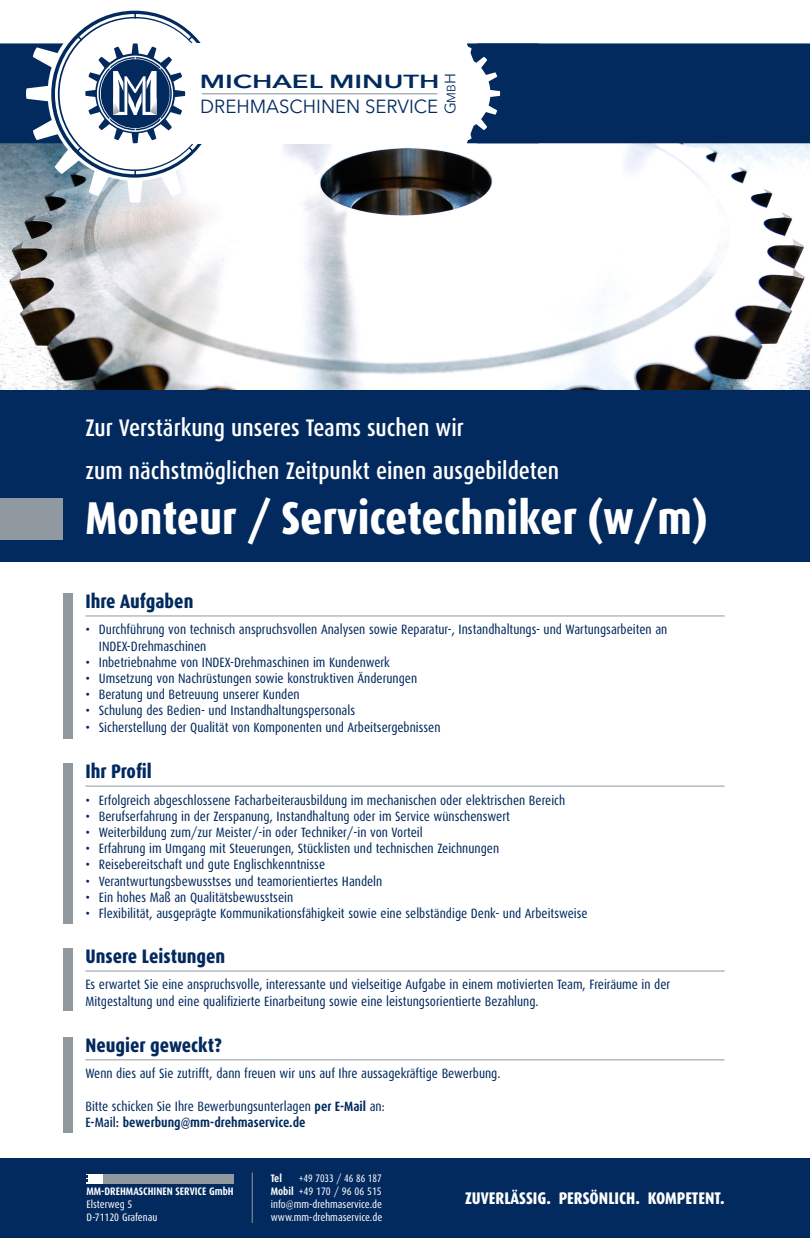
<style>
.page{position:relative;width:810px;height:1238px;background:#fff}
.page>*{position:absolute;margin:0;border:0;box-sizing:border-box;transform-origin:0 0}
.t1{font:800 46.05px "Dax Condensed";color:#fff}
.t2{font:500 24px "Dax Condensed";color:#fff}
.t3{font:800 19.5px "Dax Condensed";color:#022a5e}
.t4{font:18.98px "Avenir Next";color:#022a5e}
.t5{font:600 18.9px "Avenir Next";color:#022a5e;scale:1.46 1}
.t6{font:800 16.88px "Dax Condensed";color:#fff}
.t7{font:15.15px "Avenir Next";color:#022a5e}
.t8{font:13.5px/16.2px "Dax Condensed";color:#022a5e}
.t9{font:700 13.5px "Dax Condensed";color:#022a5e}
.t10{font:10.88px "Dax Condensed";color:#fff}
.t11{font:700 10.88px "Dax Condensed";color:#fff}
.s1{font-size:12.15px}
.s2{font-weight:700}
.s3{font-weight:500}
</style>
<div class="page">
<img style="left:0;top:143px;width:810px;height:247px">
<div style="left:0;top:390px;width:810px;height:172px;background:#022a5e"></div>
<div style="left:0;top:498px;width:63px;height:41px;background:#9099a0"></div>
<div style="left:0;top:1158px;width:810px;height:80px;background:#022a5e"></div>
<div style="left:63px;top:1036px;width:9px;height:96px;background:#9099a0"></div>
<div style="left:63px;top:763px;width:9px;height:160px;background:#9099a0"></div>
<div style="left:63px;top:948px;width:9px;height:63px;background:#9099a0"></div>
<div style="left:63px;top:593px;width:9px;height:145px;background:#9099a0"></div>
<hr style="left:252px;top:1172px;width:1px;height:50px;background:#9099a0">
<div style="left:86px;top:1174px;width:148px;height:9px;background:#9099a0"></div>
<div style="left:86px;top:1174px;width:17px;height:9px;background:#fff"></div>
<div style="left:0;top:43px;width:26px;height:100px;background:#022a5e"></div>
<div style="left:85px;top:43px;width:392px;height:101px;background:#fff"></div>
<hr style="left:202px;top:94px;width:235px;height:1px;background:#849198">
<svg style="left:26px;top:10px;width:219px;height:193px"></svg>
<svg style="left:466px;top:43px;width:344px;height:100px;background:#113768"></svg>
<div style="left:201px;top:38px;width:265px;height:11px;background:#fff"></div>
<hr style="left:85px;top:970px;width:640px;height:1px;background:#9099a0">
<hr style="left:85px;top:615px;width:640px;height:1px;background:#9099a0">
<hr style="left:85px;top:785px;width:640px;height:1px;background:#9099a0">
<hr style="left:85px;top:1059px;width:640px;height:1px;background:#9099a0">
<p class="t5" style="left:200px;top:65px;width:166px">MICHAEL MINUTH</p>
<p class="t7" style="left:437px;top:114px;width:43px;rotate:-90deg">G<span class="s1">MB</span>H</p>
<p class="t4" style="left:200px;top:91px;width:239px">DREHMASCHINEN SERVICE</p>
<p class="t2" style="left:85px;top:414px;width:380px">Zur Verstärkung unseres Teams suchen wir</p>
<p class="t2" style="left:85px;top:457px;width:475px">zum nächstmöglichen Zeitpunkt einen ausgebildeten</p>
<p class="t1" style="left:85px;top:493px;width:624px">Monteur / Servicetechniker (w/m)</p>
<p class="t3" style="left:85px;top:590px;width:110px">Ihre Aufgaben</p>
<p class="t8" style="left:99px;top:622px;width:570px;text-indent:-13px">• Durchführung von technisch anspruchsvollen Analysen sowie Reparatur-, Instandhaltungs- und Wartungsarbeiten an<br>INDEX-Drehmaschinen</p>
<p class="t8" style="left:85px;top:654px;width:306px">• Inbetriebnahme von INDEX-Drehmaschinen im Kundenwerk</p>
<p class="t8" style="left:85px;top:670px;width:333px">• Umsetzung von Nachrüstungen sowie konstruktiven Änderungen</p>
<p class="t8" style="left:85px;top:686px;width:216px">• Beratung und Betreuung unserer Kunden</p>
<p class="t8" style="left:85px;top:703px;width:271px">• Schulung des Bedien- und Instandhaltungspersonals</p>
<p class="t8" style="left:85px;top:719px;width:357px">• Sicherstellung der Qualität von Komponenten und Arbeitsergebnissen</p>
<p class="t3" style="left:85px;top:760px;width:68px">Ihr Profil</p>
<p class="t8" style="left:85px;top:792px;width:481px">• Erfolgreich abgeschlossene Facharbeiterausbildung im mechanischen oder elektrischen Bereich</p>
<p class="t8" style="left:85px;top:808px;width:426px">• Berufserfahrung in der Zerspanung, Instandhaltung oder im Service wünschenswert</p>
<p class="t8" style="left:85px;top:824px;width:339px">• Weiterbildung zum/zur Meister/-in oder Techniker/-in von Vorteil</p>
<p class="t8" style="left:85px;top:840px;width:415px">• Erfahrung im Umgang mit Steuerungen, Stücklisten und technischen Zeichnungen</p>
<p class="t8" style="left:85px;top:856px;width:241px">• Reisebereitschaft und gute Englischkenntnisse</p>
<p class="t8" style="left:85px;top:873px;width:299px">• Verantwurtungsbewusstses und teamorientiertes Handeln</p>
<p class="t8" style="left:85px;top:889px;width:209px">• Ein hohes Maß an Qualitätsbewusstsein</p>
<p class="t8" style="left:85px;top:905px;width:504px">• Flexibilität, ausgeprägte Kommunikationsfähigkeit sowie eine selbständige Denk- und Arbeitsweise</p>
<p class="t3" style="left:85px;top:945px;width:142px">Unsere Leistungen</p>
<p class="t8" style="left:85px;top:976px;width:586px">Es erwartet Sie eine anspruchsvolle, interessante und vielseitige Aufgabe in einem motivierten Team, Freiräume in der</p>
<p class="t8" style="left:85px;top:993px;width:455px">Mitgestaltung und eine qualifizierte Einarbeitung sowie eine leistungsorientierte Bezahlung.</p>
<p class="t3" style="left:85px;top:1034px;width:138px">Neugier geweckt?</p>
<p class="t8" style="left:85px;top:1065px;width:417px">Wenn dies auf Sie zutrifft, dann freuen wir uns auf Ihre aussagekräftige Bewerbung.</p>
<p class="t8" style="left:85px;top:1098px;width:301px">Bitte schicken Sie Ihre Bewerbungsunterlagen <span class="s2">per E-Mail</span> an:</p>
<p class="t9" style="left:85px;top:1114px;width:222px"><span class="s3">E-Mail:</span> bewerbung@mm-drehmaservice.de</p>
<p class="t11" style="left:86px;top:1185px;width:149px">MM-DREHMASCHINEN SERVICE GmbH</p>
<p class="t10" style="left:86px;top:1198px;width:47px">Elsterweg 5</p>
<p class="t10" style="left:86px;top:1211px;width:72px">D-71120 Grafenau</p>
<p class="t11" style="left:271px;top:1172px;width:13px">Tel</p>
<p class="t10" style="left:299px;top:1172px;width:85px">+49 7033 / 46 86 187</p>
<p class="t10" style="left:271px;top:1185px;width:113px"><span class="s2">Mobil</span> +49 170 / 96 06 515</p>
<p class="t10" style="left:271px;top:1198px;width:113px">info@mm-drehmaservice.de</p>
<p class="t10" style="left:271px;top:1211px;width:113px">www.mm-drehmaservice.de</p>
<p class="t6" style="left:465px;top:1189px;width:261px">ZUVERLÄSSIG. PERSÖNLICH. KOMPETENT.</p>
</div>
